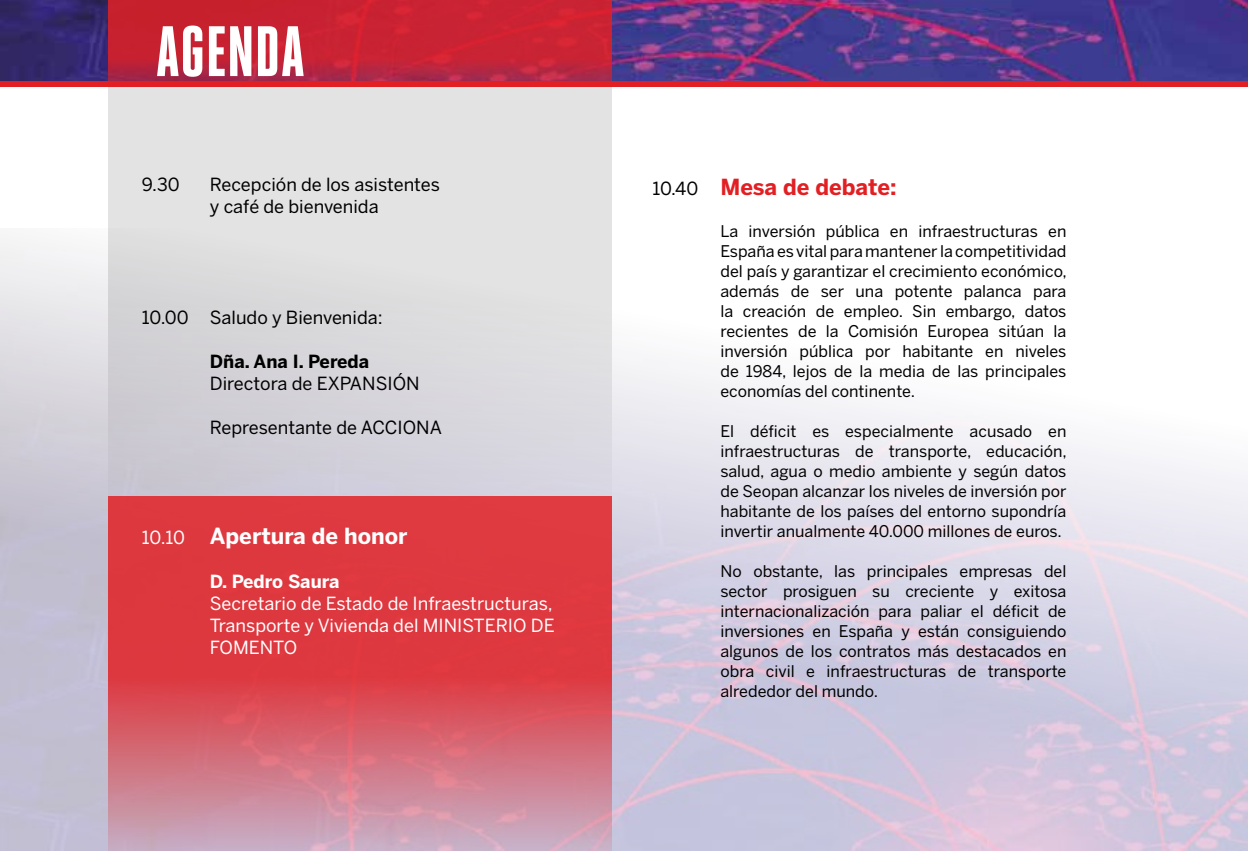
<style>
.page{position:relative;width:1248px;height:851px;background:#fff}
.page>*{position:absolute;margin:0;border:0;box-sizing:border-box;transform-origin:0 0}
.t1{font:800 71.2px "Heroic Condensed";color:#fff}
.t2{font:700 22px "Benton Sans";color:#fff}
.t3{font:700 22px "Benton Sans";color:#e22024}
.t4{font:18px/22px "Benton Sans";color:#000}
.t5{font:18px/22px "Benton Sans";color:#fff;text-align:justify}
.t6{font:700 18px "Benton Sans";color:#000}
.t7{font:700 18px "Benton Sans";letter-spacing:-.005em;color:#fff}
.t8{font:16px/20px "Benton Sans";color:#000;text-align:justify}
.s1{font-weight:400;font-size:18px}
.s2{font-weight:400;font-size:18px;color:#000}
</style>
<div class="page">
<div style="left:0;top:17px;width:1247px;height:69px;background:#e22024"></div>
<img style="left:0;top:0;width:1247px;height:81px">
<svg style="left:108px;top:0;width:503px;height:87px;background:#c62234"></svg>
<div style="left:108px;top:87px;width:503px;height:542px;background:#e3e3e3"></div>
<img style="left:0;top:228px;width:1247px;height:622px">
<svg style="left:108px;top:496px;width:503px;height:354px;background:#d85660"></svg>
<h1 class="t1" style="left:156px;top:12px;width:151px">AGENDA</h1>
<p class="t4" style="left:142px;top:174px;width:39px">9.30</p>
<p class="t4" style="left:210px;top:174px;width:231px">Recepción de los asistentes y café de bienvenida</p>
<p class="t4" style="left:142px;top:306px;width:242px">10.00 Saludo y Bienvenida:</p>
<p class="t6" style="left:210px;top:350px;width:161px">Dña. Ana I. Pereda</p>
<p class="t4" style="left:210px;top:372px;width:211px">Directora de EXPANSIÓN</p>
<p class="t4" style="left:210px;top:416px;width:233px">Representante de ACCIONA</p>
<h2 class="t2" style="left:142px;top:522px;width:267px"><span class="s1">10.10</span> Apertura de honor</h2>
<p class="t7" style="left:210px;top:570px;width:131px">D. Pedro Saura</p>
<p class="t5" style="left:210px;top:592px;width:346px">Secretario de Estado de Infraestructuras, Transporte y Vivienda del MINISTERIO DE FOMENTO</p>
<h2 class="t3" style="left:652px;top:173px;width:246px"><span class="s2">10.40</span> Mesa de debate:</h2>
<p class="t8" style="left:720px;top:220px;width:348px">La inversión pública en infraestructuras en España es vital para mantener la competitividad del país y garantizar el crecimiento económico, además de ser una potente palanca para la creación de empleo. Sin embargo, datos recientes de la Comisión Europea sitúan la inversión pública por habitante en niveles de 1984, lejos de la media de las principales economías del continente.</p>
<p class="t8" style="left:720px;top:420px;width:348px">El déficit es especialmente acusado en infraestructuras de transporte, educación, salud, agua o medio ambiente y según datos de Seopan alcanzar los niveles de inversión por habitante de los países del entorno supondría invertir anualmente 40.000 millones de euros.</p>
<p class="t8" style="left:720px;top:560px;width:347px">No obstante, las principales empresas del sector prosiguen su creciente y exitosa internacionalización para paliar el déficit de inversiones en España y están consiguiendo algunos de los contratos más destacados en obra civil e infraestructuras de transporte alrededor del mundo.</p>
</div>
